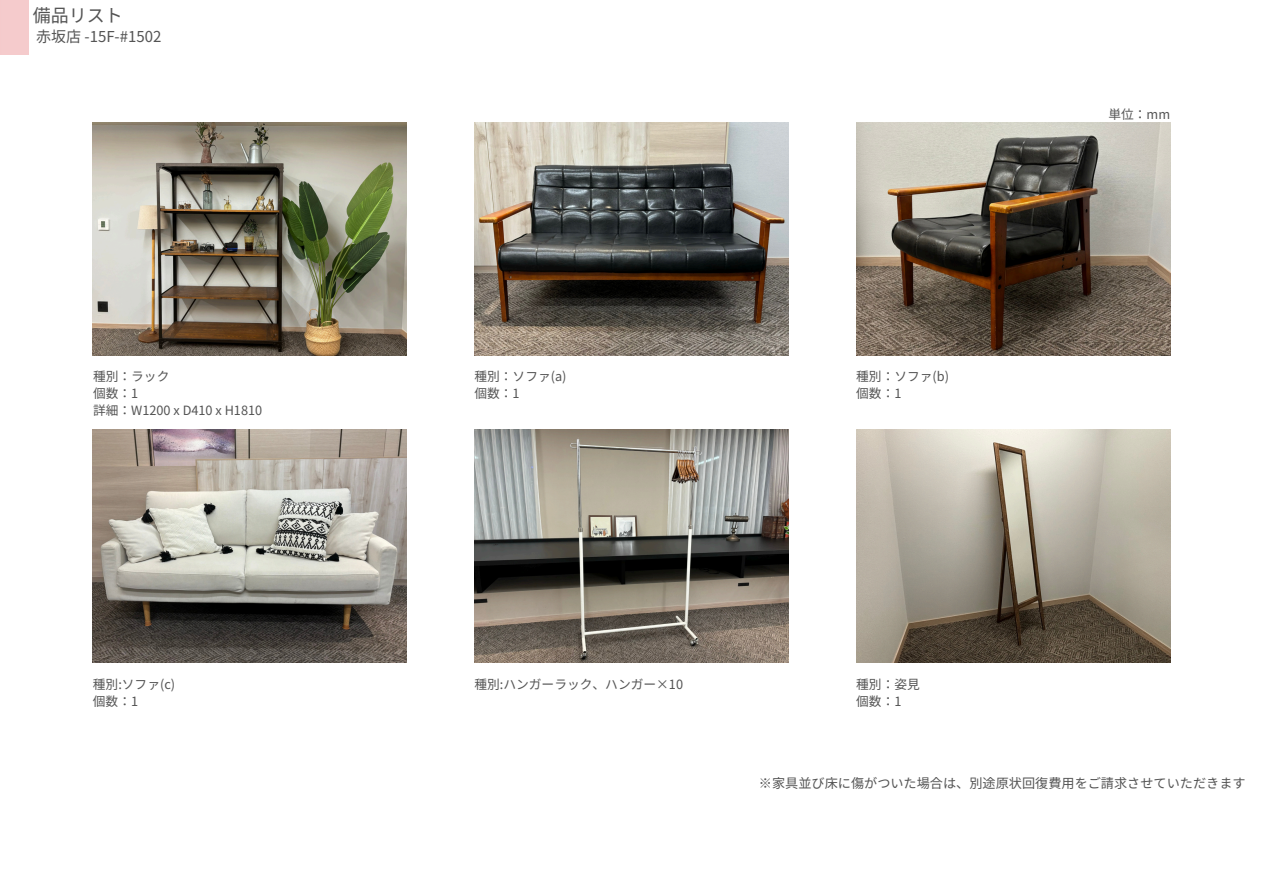
<style>
.page{position:relative;width:1263px;height:894px;background:#fff}
.page>*{position:absolute;margin:0;border:0;box-sizing:border-box;transform-origin:0 0}
.t1{font:18px "Noto Sans JP";color:#545454}
.t2{font:15px "Noto Sans JP";color:#545454}
.t3{font:13.2px "Noto Sans JP";color:#545454}
.t4{font:12.75px "Noto Sans JP";color:#545454}
</style>
<div class="page">
<img style="left:474px;top:122px;width:314px;height:233px">
<img style="left:856px;top:122px;width:314px;height:233px">
<img style="left:474px;top:430px;width:314px;height:232px">
<img style="left:93px;top:430px;width:314px;height:232px">
<img style="left:856px;top:430px;width:314px;height:232px">
<img style="left:93px;top:122px;width:314px;height:233px">
<p class="t1" style="left:33px;top:1px;width:92px">備品リスト</p>
<p class="t2" style="left:36px;top:24px;width:127px">赤坂店 -15F-#1502</p>
<p class="t4" style="left:93px;top:366px;width:78px">種別：ラック</p>
<p class="t4" style="left:93px;top:383px;width:47px">個数：1</p>
<p class="t4" style="left:93px;top:400px;width:171px">詳細：W1200 x D410 x H1810</p>
<p class="t4" style="left:93px;top:673px;width:84px">種別:ソファ(c)</p>
<p class="t4" style="left:93px;top:690px;width:47px">個数：1</p>
<h1 class="t4" style="left:474px;top:366px;width:94px">種別：ソファ(a)</h1>
<p class="t4" style="left:474px;top:383px;width:47px">個数：1</p>
<p class="t4" style="left:856px;top:366px;width:94px">種別：ソファ(b)</p>
<p class="t4" style="left:856px;top:383px;width:47px">個数：1</p>
<p class="t4" style="left:474px;top:673px;width:210px">種別:ハンガーラック、ハンガー×10</p>
<p class="t4" style="left:856px;top:673px;width:64px">種別：姿見</p>
<p class="t4" style="left:856px;top:690px;width:47px">個数：1</p>
<p class="t4" style="left:1108px;top:104px;width:63px">単位：mm</p>
<p class="t3" style="left:759px;top:772px;width:488px">※家具並び床に傷がついた場合は、別途原状回復費用をご請求させていただきます</p>
</div>
